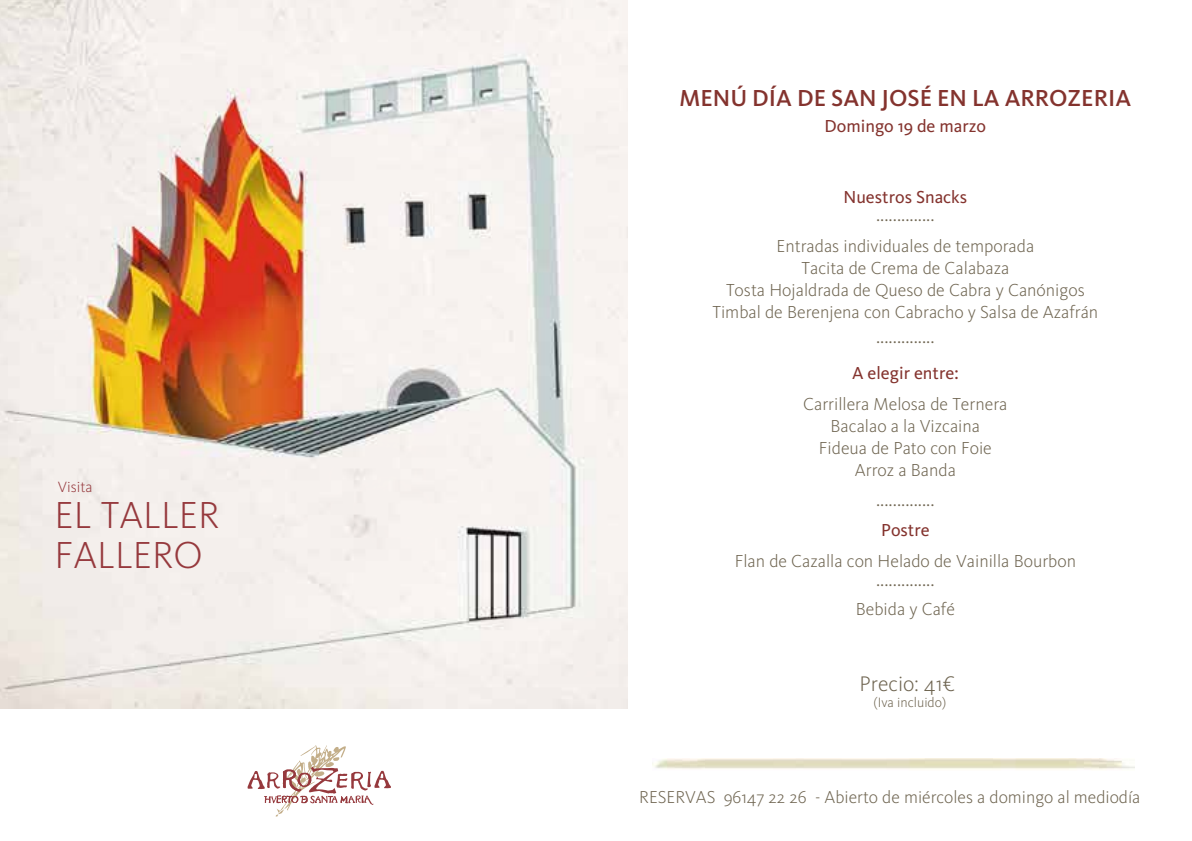
<style>
.page{position:relative;width:1192px;height:841px;background:#fff}
.page>*{position:absolute;margin:0;border:0;box-sizing:border-box;transform-origin:0 0}
.t1{font:300 39px/39.6px "Kievit OT";color:#96393d}
.t2{font:500 24px "Kievit OT";color:#84332e}
.t3{font:300 22px "Kievit OT";color:#6f6551}
.t4{font:300 21.8px "Kievit OT";color:#6e6450}
.t5{font:300 18px/22px "Kievit OT";color:#6e6450;text-align:center}
.t6{font:18px "Kievit OT";color:#84332e}
.t7{font:300 17.8px "Kievit OT";color:#6e6450}
.t8{font:300 15.4px "Kievit OT";color:#96393d}
.t9{font:300 14px "Kievit OT";color:#6e6450}
</style>
<div class="page">
<svg style="left:247px;top:745px;width:144px;height:71px"></svg>
<img style="left:0;top:0;width:627px;height:708px">
<p class="t8" style="left:58px;top:477px;width:36px">Visita</p>
<h1 class="t1" style="left:55px;top:494px;width:166px">EL TALLER<br>FALLERO</h1>
<h2 class="t2" style="left:679px;top:83px;width:453px">MENÚ DÍA DE SAN JOSÉ EN LA ARROZERIA</h2>
<p class="t6" style="left:824px;top:115px;width:163px">Domingo 19 de marzo</p>
<p class="t6" style="left:843px;top:186px;width:125px">Nuestros Snacks</p>
<p class="t3" style="left:875px;top:200px;width:60px">..............</p>
<p class="t5" style="left:712px;top:234px;width:387px">Entradas individuales de temporada<br>Tacita de Crema de Calabaza<br>Tosta Hojaldrada de Queso de Cabra y Canónigos Timbal de Berenjena con Cabracho y Salsa de Azafrán</p>
<p class="t3" style="left:875px;top:322px;width:60px">..............</p>
<p class="t6" style="left:852px;top:362px;width:108px">A elegir entre:</p>
<p class="t5" style="left:803px;top:392px;width:206px">Carrillera Melosa de Ternera<br>Bacalao a la Vizcaina<br>Fideua de Pato con Foie<br>Arroz a Banda</p>
<p class="t3" style="left:875px;top:485px;width:60px">..............</p>
<p class="t6" style="left:880px;top:518px;width:50px">Postre</p>
<p class="t5" style="left:734px;top:550px;width:343px">Flan de Cazalla con Helado de Vainilla Bourbon</p>
<p class="t5" style="left:855px;top:597px;width:101px">Bebida y Café</p>
<p class="t3" style="left:875px;top:564px;width:60px">..............</p>
<p class="t4" style="left:859px;top:670px;width:97px">Precio: 41€</p>
<p class="t9" style="left:873px;top:694px;width:74px">(Iva incluido)</p>
<p class="t7" style="left:639px;top:786px;width:502px">RESERVAS 96147 22 26 - Abierto de miércoles a domingo al mediodía</p>
</div>
